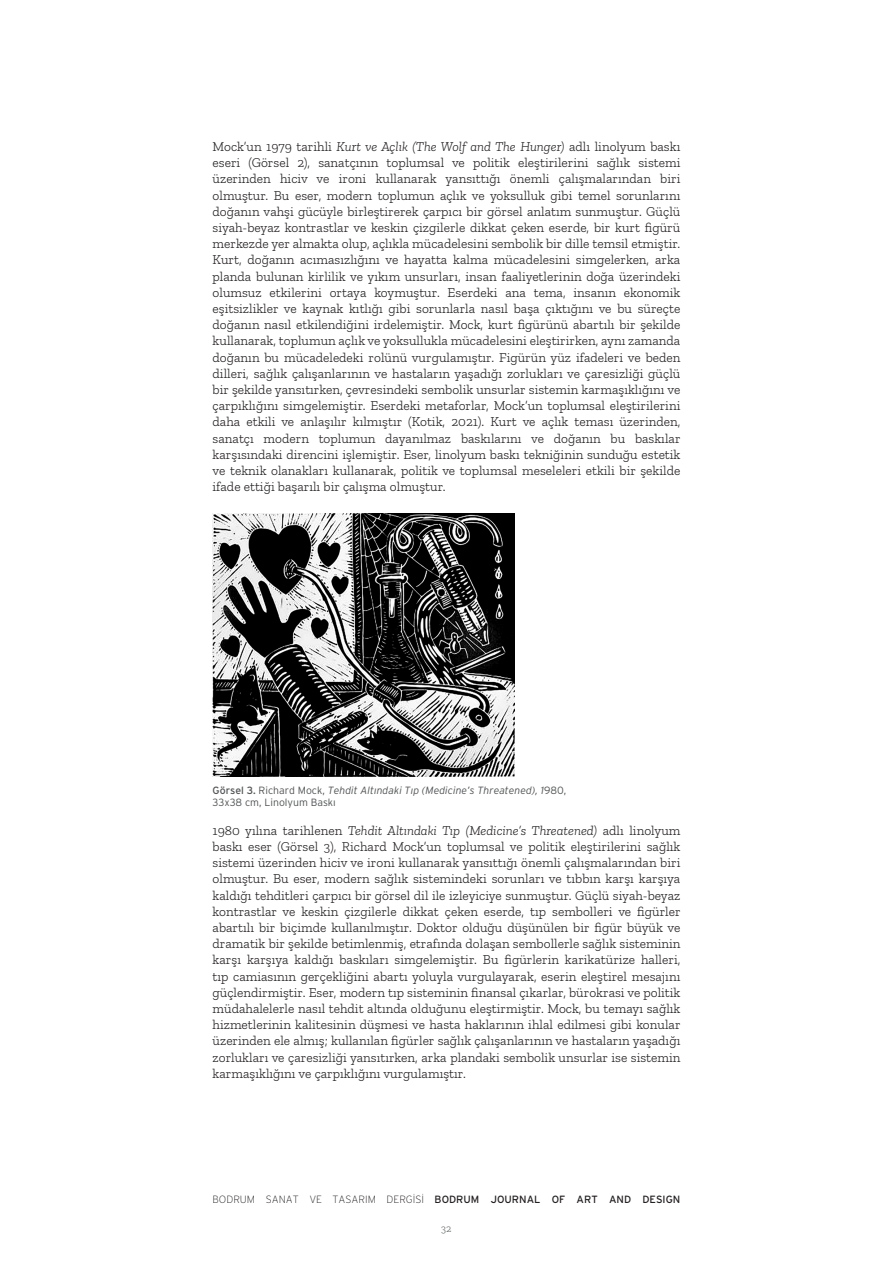
<style>
.page{position:relative;width:893px;height:1263px;background:#fff}
.page>*{position:absolute;margin:0;border:0;box-sizing:border-box;transform-origin:0 0}
.ana_metin{font:300 13.5px/16.2px "Zilla Slab";color:#231f20;text-align:justify}
.gorsel_etiketi{font:italic 300 10.5px/12.6px "Interstate";color:#525455}
.t1{font:200 10.5px "Interstate";color:#231f20}
.t2{font:300 10.5px "Zilla Slab";color:#626465}
.s1{font-style:italic}
.s2{font-weight:400;font-style:normal}
.s3{font-style:normal}
.s4{font-weight:400}
</style>
<div class="page">
<img style="left:213px;top:513px;width:301px;height:263px">
<p class="ana_metin" style="left:213px;top:138px;width:469px">Mock’un 1979 tarihli <span class="s1">Kurt ve Açlık (The Wolf and The Hunger)</span> adlı linolyum baskı eseri (Görsel 2), sanatçının toplumsal ve politik eleştirilerini sağlık sistemi üzerinden hiciv ve ironi kullanarak yansıttığı önemli çalışmalarından biri olmuştur. Bu eser, modern toplumun açlık ve yoksulluk gibi temel sorunlarını doğanın vahşi gücüyle birleştirerek çarpıcı bir görsel anlatım sunmuştur. Güçlü siyah-beyaz kontrastlar ve keskin çizgilerle dikkat çeken eserde, bir kurt figürü merkezde yer almakta olup, açlıkla mücadelesini sembolik bir dille temsil etmiştir.<br>Kurt, doğanın acımasızlığını ve hayatta kalma mücadelesini simgelerken, arka planda bulunan kirlilik ve yıkım unsurları, insan faaliyetlerinin doğa üzerindeki olumsuz etkilerini ortaya koymuştur. Eserdeki ana tema, insanın ekonomik eşitsizlikler ve kaynak kıtlığı gibi sorunlarla nasıl başa çıktığını ve bu süreçte doğanın nasıl etkilendiğini irdelemiştir. Mock, kurt figürünü abartılı bir şekilde kullanarak, toplumun açlık ve yoksullukla mücadelesini eleştirirken, aynı zamanda doğanın bu mücadeledeki rolünü vurgulamıştır. Figürün yüz ifadeleri ve beden dilleri, sağlık çalışanlarının ve hastaların yaşadığı zorlukları ve çaresizliği güçlü bir şekilde yansıtırken, çevresindeki sembolik unsurlar sistemin karmaşıklığını ve çarpıklığını simgelemiştir. Eserdeki metaforlar, Mock’un toplumsal eleştirilerini daha etkili ve anlaşılır kılmıştır (Kotik, 2021). Kurt ve açlık teması üzerinden, sanatçı modern toplumun dayanılmaz baskılarını ve doğanın bu baskılar karşısındaki direncini işlemiştir. Eser, linolyum baskı tekniğinin sunduğu estetik ve teknik olanakları kullanarak, politik ve toplumsal meseleleri etkili bir şekilde ifade ettiği başarılı bir çalışma olmuştur.</p>
<p class="gorsel_etiketi" style="left:213px;top:783px;width:355px"><span class="s2">Görsel 3.</span> <span class="s3">Richard Mock,</span> Tehdit Altındaki Tıp (Medicine’s Threatened), 1<span class="s3">980,<br>33x38 cm, Linolyum Baskı</span></p>
<p class="ana_metin" style="left:213px;top:822px;width:469px">1980 yılına tarihlenen <span class="s1">Tehdit Altındaki Tıp (Medicine’s Threatened)</span> adlı linolyum baskı eser (Görsel 3), Richard Mock’un toplumsal ve politik eleştirilerini sağlık sistemi üzerinden hiciv ve ironi kullanarak yansıttığı önemli çalışmalarından biri olmuştur. Bu eser, modern sağlık sistemindeki sorunları ve tıbbın karşı karşıya kaldığı tehditleri çarpıcı bir görsel dil ile izleyiciye sunmuştur. Güçlü siyah-beyaz kontrastlar ve keskin çizgilerle dikkat çeken eserde, tıp sembolleri ve figürler abartılı bir biçimde kullanılmıştır. Doktor olduğu düşünülen bir figür büyük ve dramatik bir şekilde betimlenmiş, etrafında dolaşan sembollerle sağlık sisteminin karşı karşıya kaldığı baskıları simgelemiştir. Bu figürlerin karikatürize halleri, tıp camiasının gerçekliğini abartı yoluyla vurgulayarak, eserin eleştirel mesajını güçlendirmiştir. Eser, modern tıp sisteminin finansal çıkarlar, bürokrasi ve politik müdahalelerle nasıl tehdit altında olduğunu eleştirmiştir. Mock, bu temayı sağlık hizmetlerinin kalitesinin düşmesi ve hasta haklarının ihlal edilmesi gibi konular üzerinden ele almış; kullanılan figürler sağlık çalışanlarının ve hastaların yaşadığı zorlukları ve çaresizliği yansıtırken, arka plandaki sembolik unsurlar ise sistemin karmaşıklığını ve çarpıklığını vurgulamıştır.</p>
<p class="t1" style="left:213px;top:1193px;width:469px">BODRUM SANAT VE TASARIM DERGİSİ <span class="s4">BODRUM JOURNAL OF ART AND DESIGN</span></p>
<p class="t2" style="left:441px;top:1223px;width:12px">32</p>
</div>
